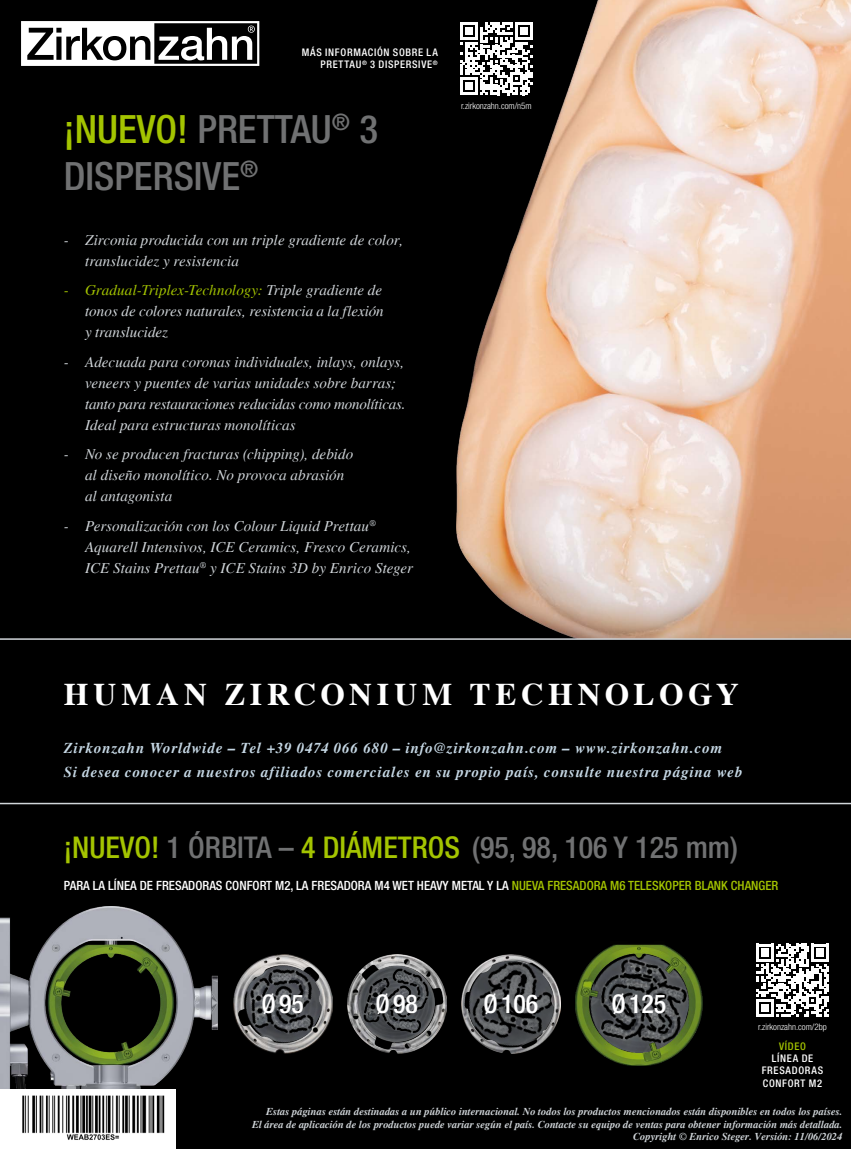
<style>
.page{position:relative;width:851px;height:1149px;background:#fff}
.page>*{position:absolute;margin:0;border:0;box-sizing:border-box;transform-origin:0 0}
.t1{font:500 condensed 39px/46.8px "Helvetica Neue LT Std";color:#707172}
.t2{font:700 31.5px "Times";letter-spacing:.145em;color:#fff}
.t3{font:500 condensed 30px "Helvetica Neue LT Std";color:#707172}
.t4{font:500 condensed 25.8px "Helvetica Neue LT Std";color:#fff}
.t5{font:italic 15px/21px "Times";letter-spacing:.005em;color:#d1d6da}
.t6{font:italic 700 15px/24px "Times";letter-spacing:.06em;color:#c5d7e4}
.t7{font:500 condensed 12.75px "Helvetica Neue LT Std";color:#fff}
.t8{font:italic 700 10.5px/12.6px "Times";color:#d1d6da;text-align:right}
.t9{font:500 condensed 10.5px/12px "Helvetica Neue LT Std";letter-spacing:.065em;color:#fff;text-align:center}
.t10{font:500 condensed 10.5px "Helvetica Neue LT Std";letter-spacing:.065em;color:#a4c400}
.t11{font:300 condensed 9px "Helvetica Neue LT Std";color:#fff}
.s1{color:#a4c400}
</style>
<div class="page">
<div style="left:0;top:0;width:850px;height:1148px;background:#000"></div>
<img style="left:456px;top:0;width:394px;height:638px">
<svg style="left:21px;top:21px;width:238px;height:45px"></svg>
<div style="left:108px;top:40px;width:13px;height:16px;background:#fff;border-radius:50%"></div>
<img style="left:0;top:906px;width:218px;height:183px">
<img style="left:461px;top:954px;width:99px;height:98px">
<img style="left:233px;top:954px;width:99px;height:98px">
<img style="left:347px;top:954px;width:99px;height:98px">
<img style="left:575px;top:944px;width:127px;height:121px">
<svg style="left:0;top:638px;width:850px;height:166px"></svg>
<div style="left:0;top:1089px;width:175px;height:59px;background:#fff"></div>
<img style="left:22px;top:1095px;width:143px;height:45px">
<svg style="left:460px;top:22px;width:72px;height:73px"></svg>
<svg style="left:756px;top:943px;width:72px;height:73px"></svg>
<p class="t9" style="left:302px;top:46px;width:137px;text-align:right">MÁS INFORMACIÓN SOBRE LA<br>PRETTAU<sup>®</sup> 3 DISPERSIVE<sup>®</sup></p>
<h1 class="t1" style="left:64px;top:105px;width:316px"><span class="s1">¡NUEVO!</span> PRETTAU<sup>®</sup> 3<br>DISPERSIVE<sup>®</sup></h1>
<p class="t5" style="left:85px;top:229px;width:319px;text-indent:-21px">- Zirconia producida con un triple gradiente de color, translucidez y resistencia</p>
<p class="t5" style="left:85px;top:280px;width:300px;text-align:justify;text-indent:-21px"><span class="s1">- Gradual-Triplex-Technology:</span> Triple gradiente de tonos de colores naturales, resistencia a la flexión y translucidez</p>
<p class="t5" style="left:85px;top:351px;width:322px;text-indent:-21px">- Adecuada para coronas individuales, inlays, onlays, veneers y puentes de varias unidades sobre barras; tanto para restauraciones reducidas como monolíticas.<br>Ideal para estructuras monolíticas</p>
<p class="t5" style="left:85px;top:444px;width:270px;text-indent:-21px">- No se producen fracturas (chipping), debido al diseño monolítico. No provoca abrasión al antagonista</p>
<p class="t5" style="left:85px;top:515px;width:329px;text-indent:-21px">- Personalización con los Colour Liquid Prettau<sup>®<br></sup>Aquarell Intensivos, ICE Ceramics, Fresco Ceramics,<br>ICE Stains Prettau<sup>®</sup> y ICE Stains 3D by Enrico Steger</p>
<p class="t11" style="left:461px;top:100px;width:72px">r.zirkonzahn.com/n5m</p>
<h2 class="t2" style="left:64px;top:675px;width:676px">HUMAN ZIRCONIUM TECHNOLOGY</h2>
<p class="t6" style="left:64px;top:735px;width:680px">Zirkonzahn Worldwide – Tel +39 0474 066 680 – info@zirkonzahn.com – www.zirkonzahn.com<br>Si desea conocer a nuestros afiliados comerciales en su propio país, consulte nuestra página web</p>
<h3 class="t3" style="left:64px;top:829px;width:675px"><span class="s1">¡NUEVO!</span> 1 ÓRBITA – <span class="s1">4 DIÁMETROS</span> (95, 98, 106 Y 125 mm)</h3>
<p class="t7" style="left:64px;top:877px;width:716px">PARA LA LÍNEA DE FRESADORAS CONFORT M2, LA FRESADORA M4 WET HEAVY METAL Y LA <span class="s1">NUEVA FRESADORA M6 TELESKOPER BLANK CHANGER</span></p>
<h3 class="t4" style="left:261px;top:987px;width:44px">Ø95</h3>
<h3 class="t4" style="left:375px;top:987px;width:44px">Ø98</h3>
<h3 class="t4" style="left:483px;top:987px;width:56px">Ø106</h3>
<h3 class="t4" style="left:611px;top:987px;width:56px">Ø125</h3>
<p class="t11" style="left:758px;top:1021px;width:70px">r.zirkonzahn.com/2bp</p>
<p class="t10" style="left:778px;top:1040px;width:28px">VÍDEO</p>
<p class="t9" style="left:761px;top:1052px;width:63px">LÍNEA DE<br>FRESADORAS<br>CONFORT M2</p>
<p class="t8" style="left:252px;top:1105px;width:592px">Estas páginas están destinadas a un público internacional. No todos los productos mencionados están disponibles en todos los países.<br>El área de aplicación de los productos puede variar según el país. Contacte su equipo de ventas para obtener información más detallada.<br>Copyright © Enrico Steger. Versión: 11/06/2024</p>
</div>
